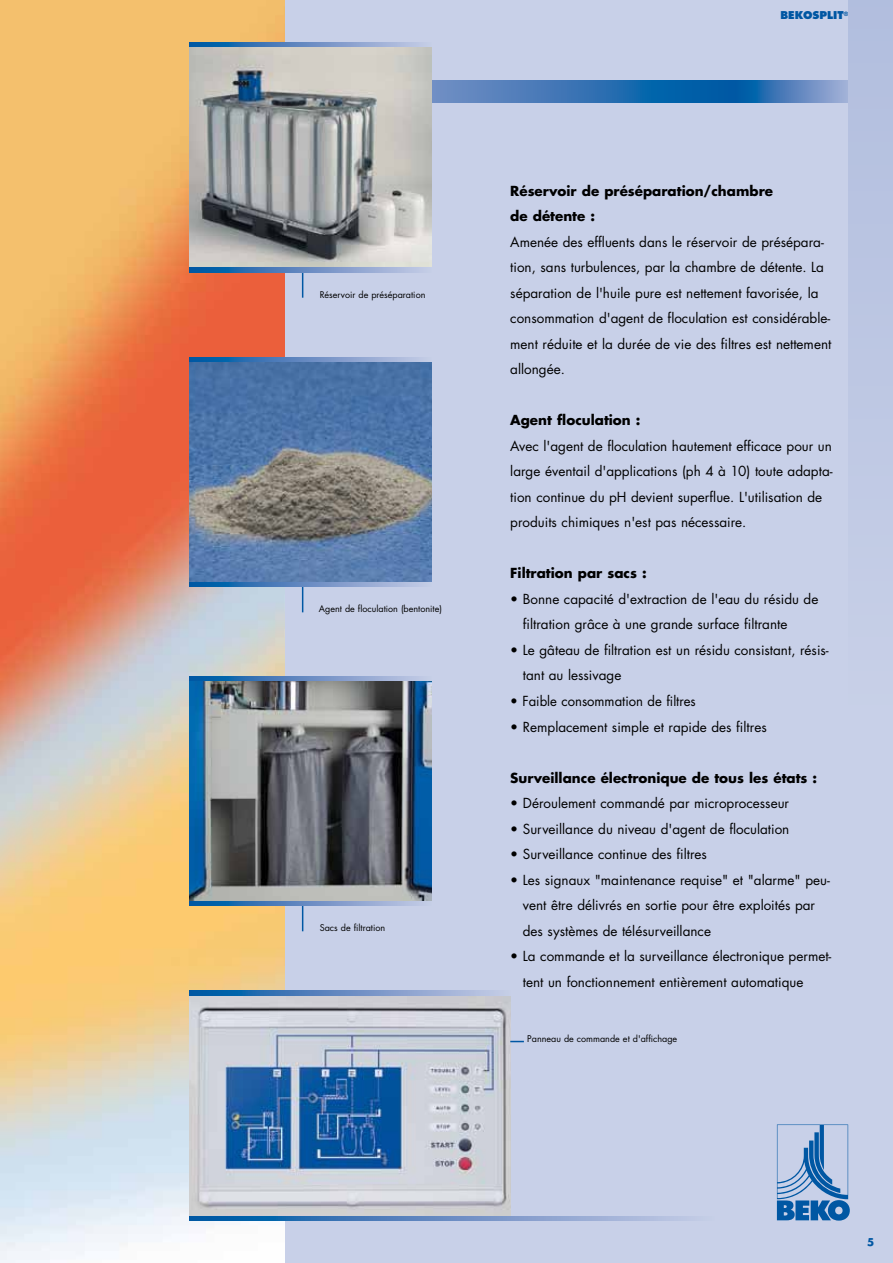
<style>
.page{position:relative;width:893px;height:1263px;background:#c8d0e8}
.page>*{position:absolute;margin:0;border:0;box-sizing:border-box;transform-origin:0 0}
.t1{font:13.5px/25.5px "Futura Std";color:#000}
.t2{font:700 13.5px/25.5px "Futura Std";color:#000}
.t3{font:800 10.5px "Futura Std";color:#0057a3}
.t4{font:700 10.5px "Futura Std";color:#0057a3}
.t5{font:9px "Futura Std";color:#000}
.t6{font:800 5.7px "Futura Std";color:#0057a3}
</style>
<div class="page">
<svg style="left:432px;top:81px;width:304px;height:21px;background:#3172b3"></svg>
<svg style="left:736px;top:81px;width:112px;height:21px;background:#5082bc"></svg>
<img style="left:0;top:0;width:285px;height:1263px">
<div style="left:848px;top:0;width:45px;height:706px;background:#bdc7e3"></div>
<svg style="left:302px;top:272px;width:1px;height:26px"></svg>
<svg style="left:302px;top:906px;width:1px;height:25px"></svg>
<svg style="left:777px;top:1124px;width:73px;height:96px"></svg>
<img style="left:189px;top:47px;width:243px;height:221px">
<img style="left:189px;top:361px;width:243px;height:222px">
<img style="left:189px;top:680px;width:243px;height:221px">
<svg style="left:302px;top:587px;width:1px;height:25px"></svg>
<img style="left:189px;top:995px;width:321px;height:221px">
<svg style="left:189px;top:43px;width:230px;height:4px"></svg>
<svg style="left:189px;top:268px;width:230px;height:4px"></svg>
<svg style="left:189px;top:357px;width:230px;height:4px"></svg>
<svg style="left:189px;top:583px;width:230px;height:4px"></svg>
<svg style="left:189px;top:676px;width:230px;height:4px"></svg>
<svg style="left:189px;top:901px;width:230px;height:5px"></svg>
<svg style="left:189px;top:991px;width:305px;height:4px"></svg>
<svg style="left:189px;top:1216px;width:498px;height:4px;background:#5e8bc1"></svg>
<svg style="left:510px;top:1041px;width:14px;height:1px"></svg>
<p class="t5" style="left:320px;top:289px;width:107px">Réservoir de préséparation</p>
<p class="t5" style="left:319px;top:603px;width:125px">Agent de floculation (bentonite)</p>
<p class="t5" style="left:320px;top:922px;width:67px">Sacs de filtration</p>
<p class="t3" style="left:780px;top:9px;width:46px">BEKOSPLIT</p>
<p class="t6" style="left:844px;top:10px;width:6px">®</p>
<p class="t2" style="left:510px;top:178px;width:264px">Réservoir de préséparation/chambre de détente :</p>
<p class="t1" style="left:510px;top:229px;width:323px">Amenée des effluents dans le réservoir de présépara&shy;tion, sans turbulences, par la chambre de détente. La séparation de l'huile pure est nettement favorisée, la consommation d'agent de floculation est considérable&shy;ment réduite et la durée de vie des filtres est nettement allongée.</p>
<p class="t2" style="left:510px;top:407px;width:132px">Agent floculation :</p>
<p class="t1" style="left:510px;top:433px;width:324px">Avec l'agent de floculation hautement efficace pour un large éventail d'applications (ph 4 à 10) toute adapta&shy;tion continue du pH devient superflue. L'utilisation de produits chimiques n'est pas nécessaire.</p>
<p class="t2" style="left:510px;top:560px;width:138px">Filtration par sacs :</p>
<p class="t1" style="left:523px;top:586px;width:297px;text-indent:-13px">• Bonne capacité d'extraction de l'eau du résidu de filtration grâce à une grande surface filtrante</p>
<p class="t1" style="left:523px;top:637px;width:307px;text-indent:-13px">• Le gâteau de filtration est un résidu consistant, résis&shy;tant au lessivage</p>
<p class="t1" style="left:510px;top:688px;width:187px">• Faible consommation de filtres</p>
<p class="t1" style="left:510px;top:714px;width:258px">• Remplacement simple et rapide des filtres</p>
<p class="t2" style="left:510px;top:764px;width:308px">Surveillance électronique de tous les états :</p>
<p class="t1" style="left:510px;top:790px;width:280px">• Déroulement commandé par microprocesseur</p>
<p class="t1" style="left:510px;top:816px;width:281px">• Surveillance du niveau d'agent de floculation</p>
<p class="t1" style="left:510px;top:841px;width:198px">• Surveillance continue des filtres</p>
<p class="t1" style="left:523px;top:867px;width:309px;text-indent:-13px">• Les signaux "maintenance requise" et "alarme" peu&shy;vent être délivrés en sortie pour être exploités par des systèmes de télésurveillance</p>
<p class="t1" style="left:523px;top:943px;width:310px;text-indent:-13px">• La commande et la surveillance électronique permet&shy;tent un fonctionnement entièrement automatique</p>
<p class="t5" style="left:527px;top:1033px;width:151px">Panneau de commande et d'affichage</p>
<p class="t4" style="left:867px;top:1235px;width:9px">5</p>
</div>
